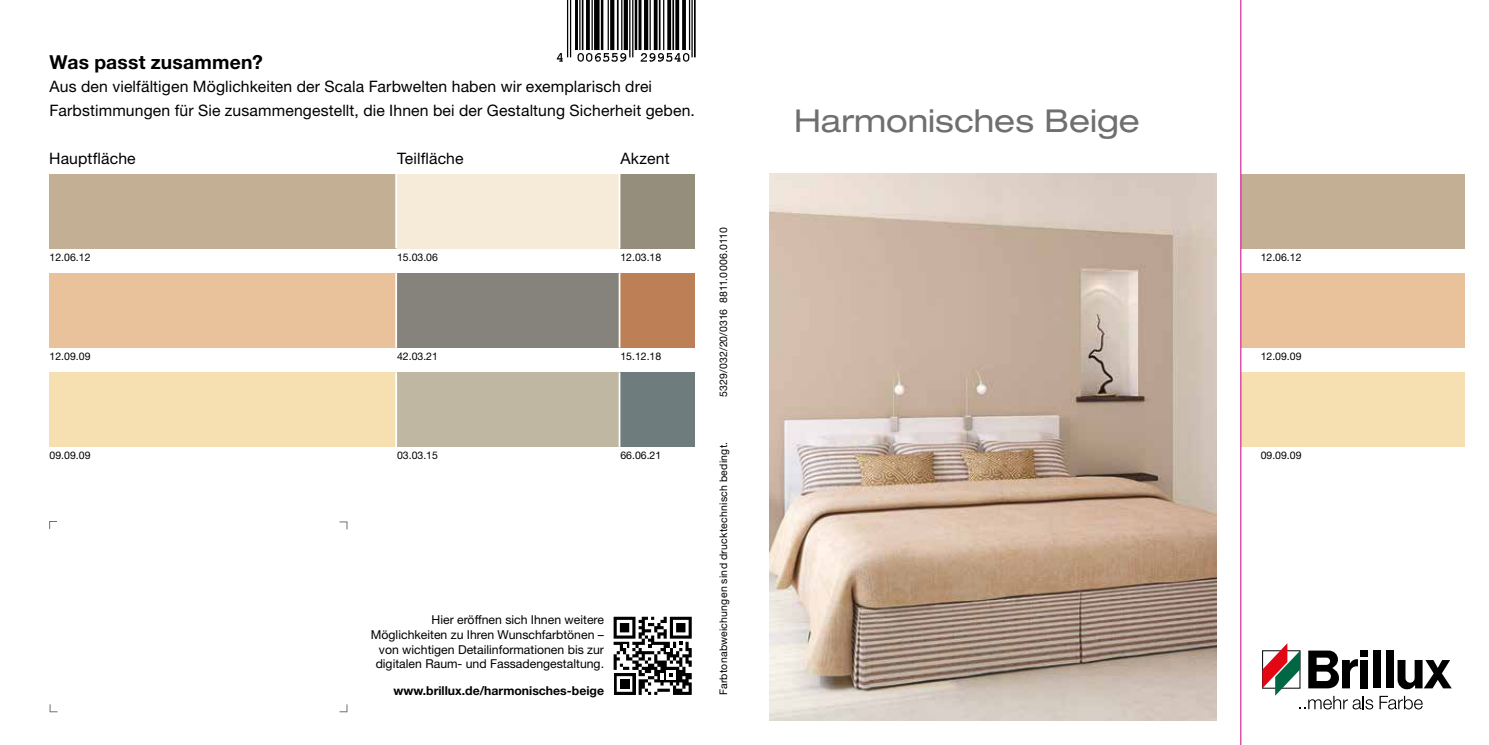
<style>
.page{position:relative;width:1489px;height:745px;background:#fff}
.page>*{position:absolute;margin:0;border:0;box-sizing:border-box;transform-origin:0 0}
.t1{font:expanded 31.5px "Helvetica Neue LT Pro";color:#706f6f}
.t2{font:700 19.25px "Helvetica Neue LT Pro";letter-spacing:.01em;color:#000}
.t3{font:15.75px/23.8px "Helvetica Neue LT Pro";letter-spacing:.01em;color:#000}
.t4{font:12.25px/14.7px "Helvetica Neue LT Pro";color:#000;text-align:right}
.t5{font:700 12.25px "Helvetica Neue LT Pro";color:#000}
.t6{font:10.5px "Helvetica Neue LT Pro";letter-spacing:.01em;color:#000}
</style>
<div class="page">
<div style="left:610px;top:613px;width:84px;height:84px;background:linear-gradient(to right,#fff,#fff)"></div>
<svg style="left:613px;top:616px;width:78px;height:78px"></svg>
<img style="left:556px;top:0;width:140px;height:62px">
<svg style="left:49px;top:521px;width:8px;height:7px"></svg>
<svg style="left:339px;top:521px;width:8px;height:8px"></svg>
<img style="left:769px;top:174px;width:446px;height:545px">
<svg style="left:1379px;top:695px;width:43px;height:14px"></svg>
<div style="left:1372px;top:650px;width:8px;height:38px;background:#000"></div>
<div style="left:1385px;top:650px;width:8px;height:38px;background:#000"></div>
<svg style="left:1397px;top:660px;width:54px;height:28px"></svg>
<svg style="left:1262px;top:643px;width:110px;height:66px"></svg>
<div style="left:1240px;top:372px;width:223px;height:74px;background:#f6dfb0"></div>
<div style="left:1240px;top:273px;width:223px;height:74px;background:#e9c29c"></div>
<div style="left:1240px;top:174px;width:223px;height:74px;background:#c3af94"></div>
<div style="left:50px;top:174px;width:347px;height:74px;background:#c3af94"></div>
<div style="left:50px;top:372px;width:347px;height:74px;background:#f6dfb0"></div>
<div style="left:397px;top:174px;width:223px;height:74px;background:#f6ebd9"></div>
<div style="left:397px;top:372px;width:223px;height:74px;background:#bfb7a1"></div>
<div style="left:620px;top:174px;width:74px;height:74px;background:#958e7d"></div>
<div style="left:620px;top:372px;width:74px;height:74px;background:#6e7c7d"></div>
<div style="left:50px;top:273px;width:347px;height:74px;background:#e9c29c"></div>
<div style="left:397px;top:273px;width:223px;height:74px;background:#86827c"></div>
<div style="left:620px;top:273px;width:74px;height:74px;background:#bd7f55"></div>
<hr style="left:395px;top:174px;width:2px;height:74px;background:#fff">
<hr style="left:618px;top:174px;width:2px;height:74px;background:#fff">
<hr style="left:395px;top:273px;width:2px;height:74px;background:#fff">
<hr style="left:618px;top:273px;width:2px;height:74px;background:#fff">
<hr style="left:395px;top:372px;width:2px;height:74px;background:#fff">
<hr style="left:618px;top:372px;width:2px;height:74px;background:#fff">
<hr style="left:1240px;top:0;width:1px;height:744px;background:#c7017f">
<p class="t2" style="left:50px;top:50px;width:215px">Was passt zusammen?</p>
<p class="t3" style="left:50px;top:75px;width:647px">Aus den vielfältigen Möglichkeiten der Scala Farbwelten haben wir exemplarisch drei<br>Farbstimmungen für Sie zusammengestellt, die Ihnen bei der Gestaltung Sicherheit geben.</p>
<h1 class="t1" style="left:794px;top:102px;width:347px">Harmonisches Beige</h1>
<p class="t3" style="left:49px;top:146px;width:88px">Hauptfläche</p>
<p class="t3" style="left:397px;top:146px;width:68px">Teilfläche</p>
<p class="t3" style="left:620px;top:146px;width:51px">Akzent</p>
<p class="t6" style="left:50px;top:250px;width:42px">12.06.12</p>
<p class="t6" style="left:397px;top:250px;width:42px">15.03.06</p>
<p class="t6" style="left:620px;top:250px;width:42px">12.03.18</p>
<p class="t6" style="left:50px;top:350px;width:42px">12.09.09</p>
<p class="t6" style="left:397px;top:350px;width:42px">42.03.21</p>
<p class="t6" style="left:620px;top:350px;width:42px">15.12.18</p>
<p class="t6" style="left:717px;top:397px;width:171px;rotate:-90deg">5329/032/20/0316 8811.0006.0110</p>
<p class="t6" style="left:1260px;top:250px;width:42px">12.06.12</p>
<p class="t6" style="left:1260px;top:350px;width:42px">12.09.09</p>
<p class="t6" style="left:50px;top:449px;width:42px">09.09.09</p>
<p class="t6" style="left:397px;top:449px;width:42px">03.03.15</p>
<p class="t6" style="left:620px;top:449px;width:42px">66.06.21</p>
<p class="t4" style="left:371px;top:611px;width:235px">Hier eröffnen sich Ihnen weitere Möglichkeiten zu Ihren Wunschfarbtönen – von wichtigen Detailinformationen bis zur digitalen Raum- und Fassadengestaltung.</p>
<p class="t5" style="left:393px;top:682px;width:212px">www.brillux.de/harmonisches-beige</p>
<p class="t6" style="left:717px;top:694px;width:255px;rotate:-90deg">Farbtonabweichungen sind drucktechnisch bedingt.</p>
<p class="t6" style="left:1260px;top:449px;width:42px">09.09.09</p>
</div>
